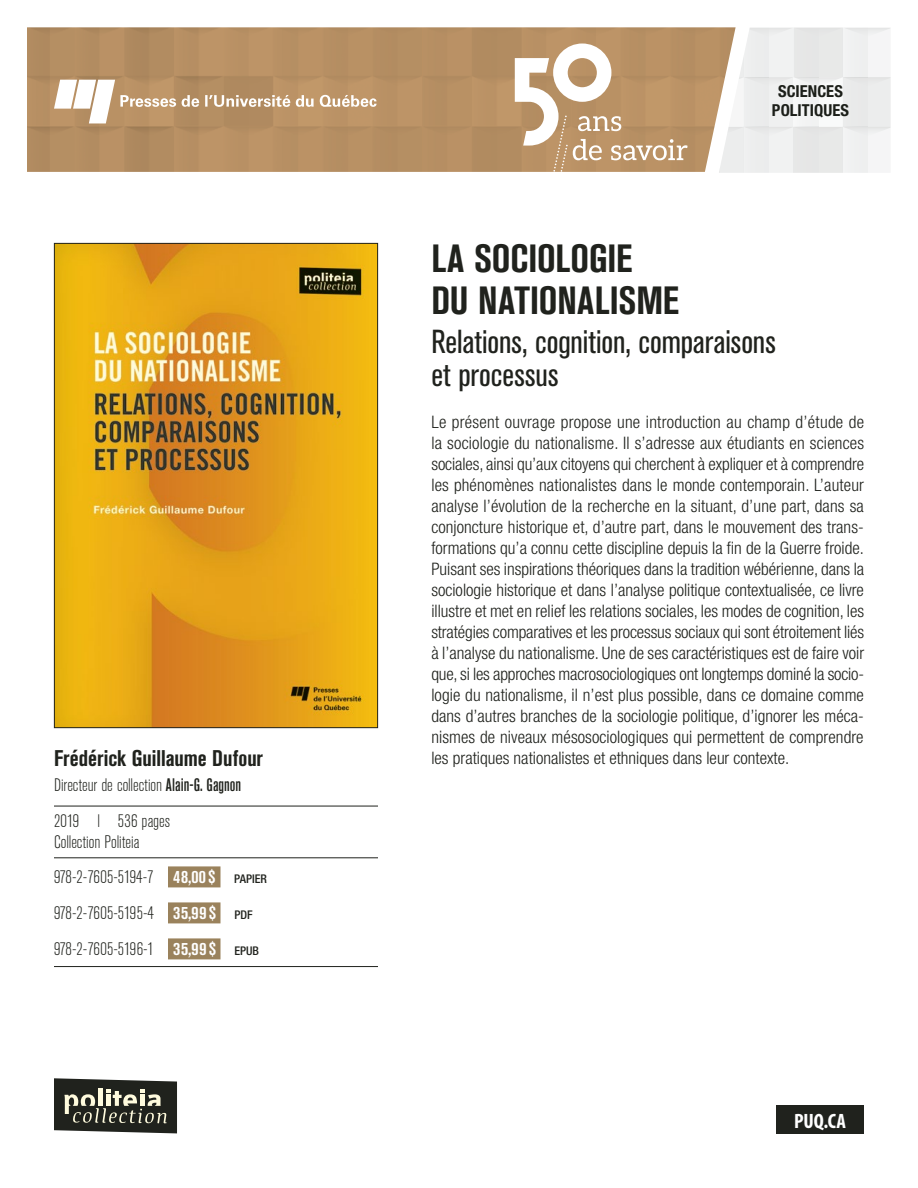
<style>
.page{position:relative;width:918px;height:1188px;background:#fff}
.page>*{position:absolute;margin:0;border:0;box-sizing:border-box;transform-origin:0 0}
.t1{font:700 condensed 39px/42px "Akzidenz Grotesk BE";letter-spacing:-.005em;color:#20221d}
.t2{font:condensed 33px/33px "Akzidenz Grotesk BE";color:#20221d}
.t3{font:700 condensed 22.5px "Akzidenz Grotesk BE";letter-spacing:-.005em;color:#20221d}
.t4{font:700 condensed 20.85px "Myriad Pro";color:#fff}
.t5{font:300 condensed 18px/35.5px "Akzidenz Grotesk BE";color:#20221d}
.t6{font:300 condensed 17.25px/21px "Helvetica Neue";letter-spacing:.005em;color:#20221d;text-align:justify}
.t7{font:700 condensed 16.5px/19.5px "Helvetica Neue";letter-spacing:.005em;color:#1c1f19;text-align:center}
.s1{font-weight:500}
.s2{font-weight:700;color:#fff}
.s3{font-family:"Helvetica Neue";font-weight:500;font-size:12px}
</style>
<div class="page">
<img style="left:27px;top:27px;width:692px;height:145px">
<svg style="left:719px;top:27px;width:172px;height:146px"></svg>
<div style="left:776px;top:1106px;width:88px;height:28px;background:#20221d"></div>
<svg style="left:54px;top:80px;width:323px;height:43px"></svg>
<svg style="left:515px;top:44px;width:173px;height:128px"></svg>
<svg style="left:54px;top:1078px;width:123px;height:55px"></svg>
<svg style="left:54px;top:243px;width:324px;height:485px"></svg>
<hr style="left:54px;top:806px;width:324px;height:1px;background:#20221d">
<hr style="left:54px;top:857px;width:324px;height:1px;background:#20221d">
<div style="left:168px;top:866px;width:52px;height:21px;background:#9a825c"></div>
<div style="left:168px;top:902px;width:52px;height:21px;background:#9a825c"></div>
<hr style="left:54px;top:966px;width:324px;height:1px;background:#20221d">
<div style="left:168px;top:938px;width:52px;height:21px;background:#9a825c"></div>
<p class="t7" style="left:772px;top:81px;width:79px">SCIENCES<br>POLITIQUES</p>
<h1 class="t1" style="left:431px;top:238px;width:249px">LA SOCIOLOGIE<br>DU NATIONALISME</h1>
<h2 class="t2" style="left:431px;top:326px;width:346px">Relations, cognition, comparaisons et processus</h2>
<p class="t6" style="left:431px;top:412px;width:434px">Le présent ouvrage propose une introduction au champ d’étude de la sociologie du nationalisme. Il s’adresse aux étudiants en sciences sociales, ainsi qu’aux citoyens qui cherchent à expliquer et à comprendre les phénomènes nationalistes dans le monde contemporain. L’auteur analyse l’évolution de la recherche en la situant, d’une part, dans sa conjoncture historique et, d’autre part, dans le mouvement des trans&shy;formations qu’a connu cette discipline depuis la fin de la Guerre froide.<br>Puisant ses inspirations théoriques dans la tradition wébérienne, dans la sociologie historique et dans l’analyse politique contextualisée, ce livre illustre et met en relief les relations sociales, les modes de cognition, les stratégies comparatives et les processus sociaux qui sont étroitement liés à l’analyse du nationalisme. Une de ses caractéristiques est de faire voir que, si les approches macrosociologiques ont longtemps dominé la socio&shy;logie du nationalisme, il n’est plus possible, dans ce domaine comme dans d’autres branches de la sociologie politique, d’ignorer les méca&shy;nismes de niveaux mésosociologiques qui permettent de comprendre</p>
<h3 class="t3" style="left:54px;top:745px;width:211px">Frédérick Guillaume Dufour</h3>
<p class="t6" style="left:431px;top:748px;width:359px">les pratiques nationalistes et ethniques dans leur contexte.</p>
<p class="t5" style="left:54px;top:768px;width:189px;line-height:36px">Directeur de collection <span class="s1">Alain-G. Gagnon<br></span>2019 l 536 pages</p>
<p class="t5" style="left:54px;top:825px;width:214px">Collection Politeia<br>978-2-7605-5194-7 <span class="s2">48,00 $</span> <span class="s3">PAPIER<br></span>978-2-7605-5195-4 <span class="s2">35,99 $</span> <span class="s3">PDF<br></span>978-2-7605-5196-1 <span class="s2">35,99 $</span> <span class="s3">EPUB</span></p>
<p class="t4" style="left:794px;top:1108px;width:53px">PUQ.CA</p>
</div>
